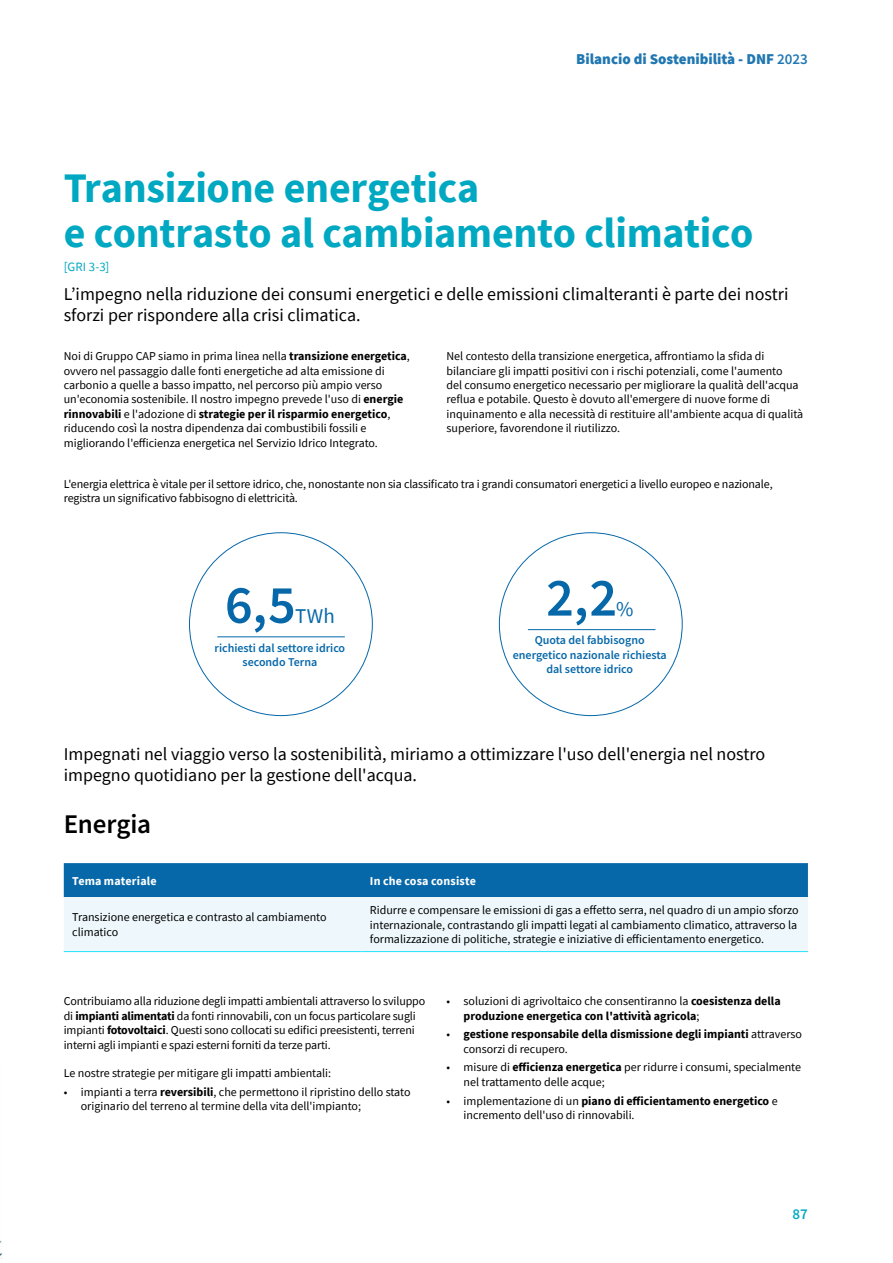
<style>
.page{position:relative;width:893px;height:1263px;background:#fff}
.page>*{position:absolute;margin:0;border:0;box-sizing:border-box;transform-origin:0 0}
.t1{font:600 54px "Source Sans Pro";color:#0768a9}
.t2{font:700 42px/45px "Source Sans Pro";letter-spacing:-.005em;color:#00a8c2}
.t3{font:600 27px "Source Sans Pro";letter-spacing:-.005em;color:#000}
.t4{font:21px "Source Sans Pro";color:#0768a9}
.t5{font:18px/21.6px "Source Sans Pro";color:#000}
.t6{font:900 15px "Source Sans Pro";color:#2077b1}
.t7{font:600 15px "Source Sans Pro";color:#00a8c2}
.t8{font:12.75px "Source Sans Pro";color:#00a8c2}
.t9{font:12px/14.4px "Source Sans Pro";color:#000}
.t10{font:700 12px/14.4px "Source Sans Pro";color:#000}
.t11{font:600 12px/14.4px "Source Sans Pro";color:#0768a9;text-align:center}
.t12{font:700 12px "Source Sans Pro";letter-spacing:.015em;color:#fff}
.s1{font-weight:600}
.s2{font-weight:700}
.s3{font-weight:400}
</style>
<div class="page">
<hr style="left:217px;top:636px;width:128px;height:1px;background:#0768a9">
<hr style="left:528px;top:629px;width:127px;height:1px;background:#0768a9">
<svg style="left:64px;top:863px;width:744px;height:88px;background:#95c0dc"></svg>
<hr style="left:64px;top:951px;width:297px;height:1px;background:#24e3fb">
<hr style="left:361px;top:951px;width:447px;height:1px;background:#24e3fb">
<img style="left:0;top:1240px;width:2px;height:19px">
<p class="t6" style="left:576px;top:48px;width:233px">Bilancio di Sostenibilità - DNF <span class="s1">2023</span></p>
<h2 class="t2" style="left:64px;top:164px;width:691px">Transizione energetica<br>e contrasto al cambiamento climatico</h2>
<p class="t8" style="left:64px;top:259px;width:47px">[GRI 3-3]</p>
<h3 class="t5" style="left:64px;top:283px;width:726px">L’impegno nella riduzione dei consumi energetici e delle emissioni climalteranti è parte dei nostri sforzi per rispondere alla crisi climatica.</h3>
<p class="t9" style="left:64px;top:349px;width:348px">Noi di Gruppo CAP siamo in prima linea nella <span class="s2">transizione energetica</span>, ovvero nel passaggio dalle fonti energetiche ad alta emissione di carbonio a quelle a basso impatto, nel percorso più ampio verso un'economia sostenibile. Il nostro impegno prevede l'uso di <span class="s2">energie rinnovabili</span> e l'adozione di <span class="s2">strategie per il risparmio energetico</span>, riducendo così la nostra dipendenza dai combustibili fossili e migliorando l'efficienza energetica nel Servizio Idrico Integrato.</p>
<p class="t9" style="left:446px;top:349px;width:358px">Nel contesto della transizione energetica, affrontiamo la sfida di bilanciare gli impatti positivi con i rischi potenziali, come l'aumento<br>del consumo energetico necessario per migliorare la qualità dell'acqua reflua e potabile. Questo è dovuto all'emergere di nuove forme di inquinamento e alla necessità di restituire all'ambiente acqua di qualità superiore, favorendone il riutilizzo.</p>
<p class="t9" style="left:64px;top:477px;width:710px">L'energia elettrica è vitale per il settore idrico, che, nonostante non sia classificato tra i grandi consumatori energetici a livello europeo e nazionale, registra un significativo fabbisogno di elettricità.</p>
<h1 class="t1" style="left:225px;top:569px;width:72px">6,5</h1>
<h3 class="t4" style="left:295px;top:602px;width:41px">TWh</h3>
<p class="t11" style="left:215px;top:640px;width:132px">richiesti dal settore idrico secondo Terna</p>
<h1 class="t1" style="left:546px;top:562px;width:72px">2,2</h1>
<h3 class="t4" style="left:616px;top:595px;width:19px">%</h3>
<p class="t11" style="left:513px;top:633px;width:155px">Quota del fabbisogno energetico nazionale richiesta dal settore idrico</p>
<h3 class="t5" style="left:64px;top:743px;width:703px">Impegnati nel viaggio verso la sostenibilità, miriamo a ottimizzare l'uso dell'energia nel nostro impegno quotidiano per la gestione dell'acqua.</h3>
<h3 class="t3" style="left:64px;top:806px;width:89px">Energia</h3>
<p class="t12" style="left:72px;top:872px;width:86px">Tema materiale</p>
<p class="t12" style="left:370px;top:872px;width:108px">In che cosa consiste</p>
<p class="t9" style="left:72px;top:910px;width:256px">Transizione energetica e contrasto al cambiamento climatico</p>
<p class="t9" style="left:370px;top:903px;width:430px">Ridurre e compensare le emissioni di gas a effetto serra, nel quadro di un ampio sforzo internazionale, contrastando gli impatti legati al cambiamento climatico, attraverso la formalizzazione di politiche, strategie e iniziative di efficientamento energetico.</p>
<p class="t9" style="left:64px;top:994px;width:363px">Contribuiamo alla riduzione degli impatti ambientali attraverso lo sviluppo di <span class="s2">impianti alimentati</span> da fonti rinnovabili, con un focus particolare sugli impianti <span class="s2">fotovoltaici</span>. Questi sono collocati su edifici preesistenti, terreni interni agli impianti e spazi esterni forniti da terze parti.</p>
<p class="t9" style="left:64px;top:1066px;width:269px">Le nostre strategie per mitigare gli impatti ambientali:</p>
<p class="t9" style="left:81px;top:1085px;width:331px;text-indent:-17px">• impianti a terra <span class="s2">reversibili</span>, che permettono il ripristino dello stato originario del terreno al termine della vita dell'impianto;</p>
<p class="t10" style="left:463px;top:994px;width:319px;text-indent:-17px"><span class="s3">• soluzioni di agrivoltaico che consentiranno la</span> coesistenza della produzione energetica con l'attività agricola<span class="s3">;</span></p>
<p class="t10" style="left:463px;top:1027px;width:340px;text-indent:-17px"><span class="s3">•</span> gestione responsabile della dismissione degli impianti <span class="s3">attraverso consorzi di recupero.</span></p>
<p class="t9" style="left:463px;top:1060px;width:339px;text-indent:-17px">• misure di <span class="s2">efficienza energetica</span> per ridurre i consumi, specialmente nel trattamento delle acque;</p>
<p class="t9" style="left:463px;top:1093px;width:316px;text-indent:-17px">• implementazione di un <span class="s2">piano di efficientamento energetico</span> e incremento dell'uso di rinnovabili.</p>
<p class="t7" style="left:792px;top:1204px;width:17px">87</p>
</div>
